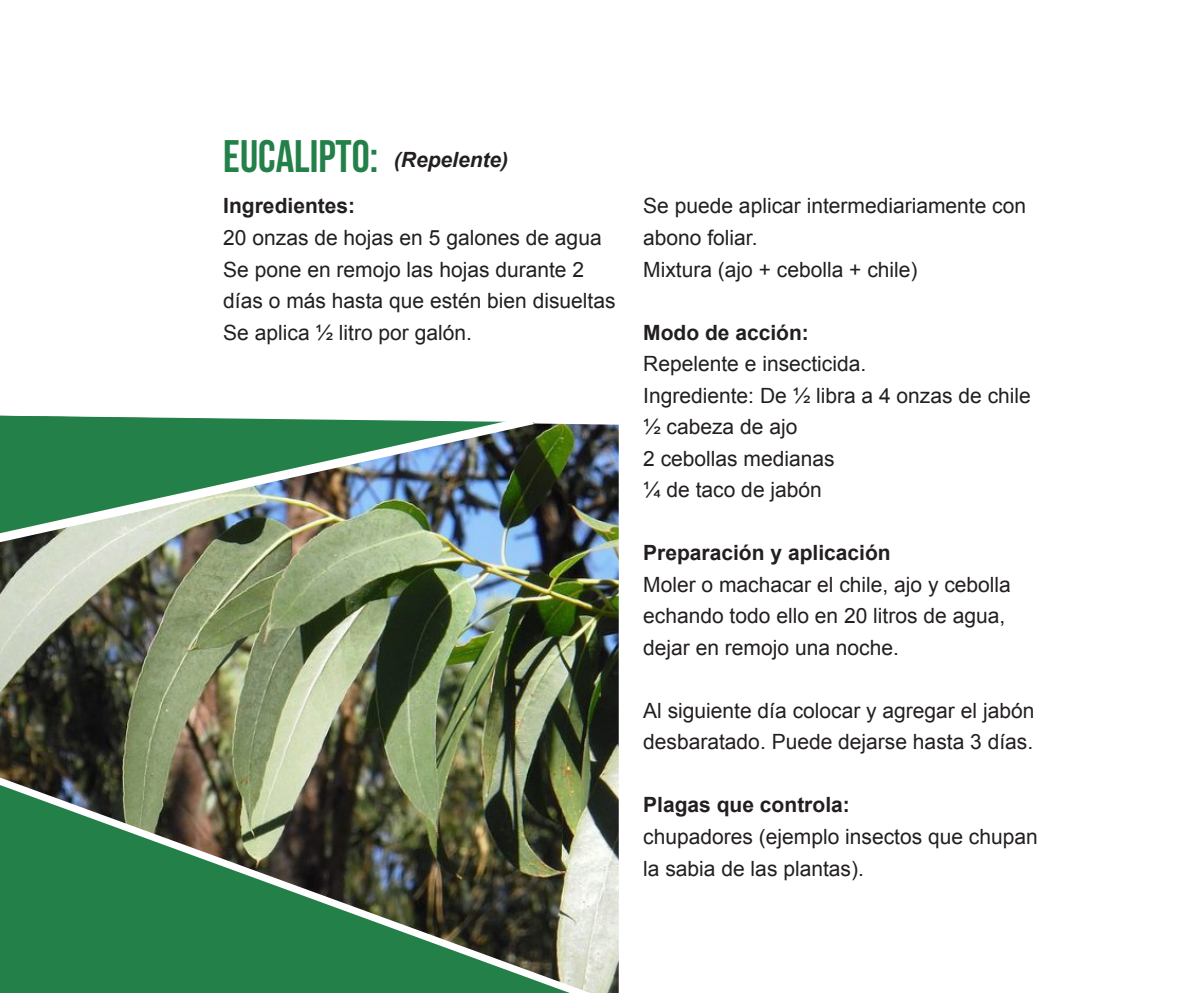
<style>
.page{position:relative;width:1191px;height:993px;background:#fff}
.page>*{position:absolute;margin:0;border:0;box-sizing:border-box;transform-origin:0 0}
.t1{font:45.5px "Bebas Neue";color:#228048}
.t2{font:21px/31.5px "Arial";color:#231f20}
.t3{font:700 21px "Arial";color:#231f20}
.t4{font:italic 700 21px "Arial";color:#231f20}
</style>
<div class="page">
<img style="left:0;top:423px;width:619px;height:340px">
<img style="left:0;top:763px;width:619px;height:229px">
<img style="left:0;top:415px;width:543px;height:136px">
<p class="t1" style="left:223px;top:131px;width:156px">EUCALIPTO:</p>
<p class="t4" style="left:394px;top:145px;width:116px">(Repelente)</p>
<p class="t3" style="left:223px;top:192px;width:133px">Ingredientes:</p>
<p class="t2" style="left:223px;top:222px;width:380px">20 onzas de hojas en 5 galones de agua</p>
<p class="t2" style="left:223px;top:253px;width:394px">Se pone en remojo las hojas durante 2 días o más hasta que estén bien disueltas</p>
<p class="t2" style="left:223px;top:316px;width:250px">Se aplica ½ litro por galón.</p>
<p class="t2" style="left:643px;top:190px;width:384px">Se puede aplicar intermediariamente con abono foliar.</p>
<p class="t2" style="left:643px;top:253px;width:276px">Mixtura (ajo + cebolla + chile)</p>
<p class="t3" style="left:643px;top:318px;width:167px">Modo de acción:</p>
<p class="t2" style="left:643px;top:348px;width:224px">Repelente e insecticida.</p>
<p class="t2" style="left:643px;top:379px;width:389px">Ingrediente: De ½ libra a 4 onzas de chile</p>
<p class="t2" style="left:643px;top:411px;width:156px">½ cabeza de ajo</p>
<p class="t2" style="left:643px;top:442px;width:193px">2 cebollas medianas</p>
<p class="t2" style="left:643px;top:474px;width:180px">¼ de taco de jabón</p>
<p class="t3" style="left:643px;top:538px;width:249px">Preparación y aplicación</p>
<p class="t2" style="left:643px;top:568px;width:369px">Moler o machacar el chile, ajo y cebolla echando todo ello en 20 litros de agua, dejar en remojo una noche.</p>
<p class="t2" style="left:643px;top:694px;width:393px">Al siguiente día colocar y agregar el jabón desbaratado. Puede dejarse hasta 3 días.</p>
<p class="t3" style="left:643px;top:790px;width:208px">Plagas que controla:</p>
<p class="t2" style="left:643px;top:820px;width:396px">chupadores (ejemplo insectos que chupan la sabia de las plantas).</p>
</div>
